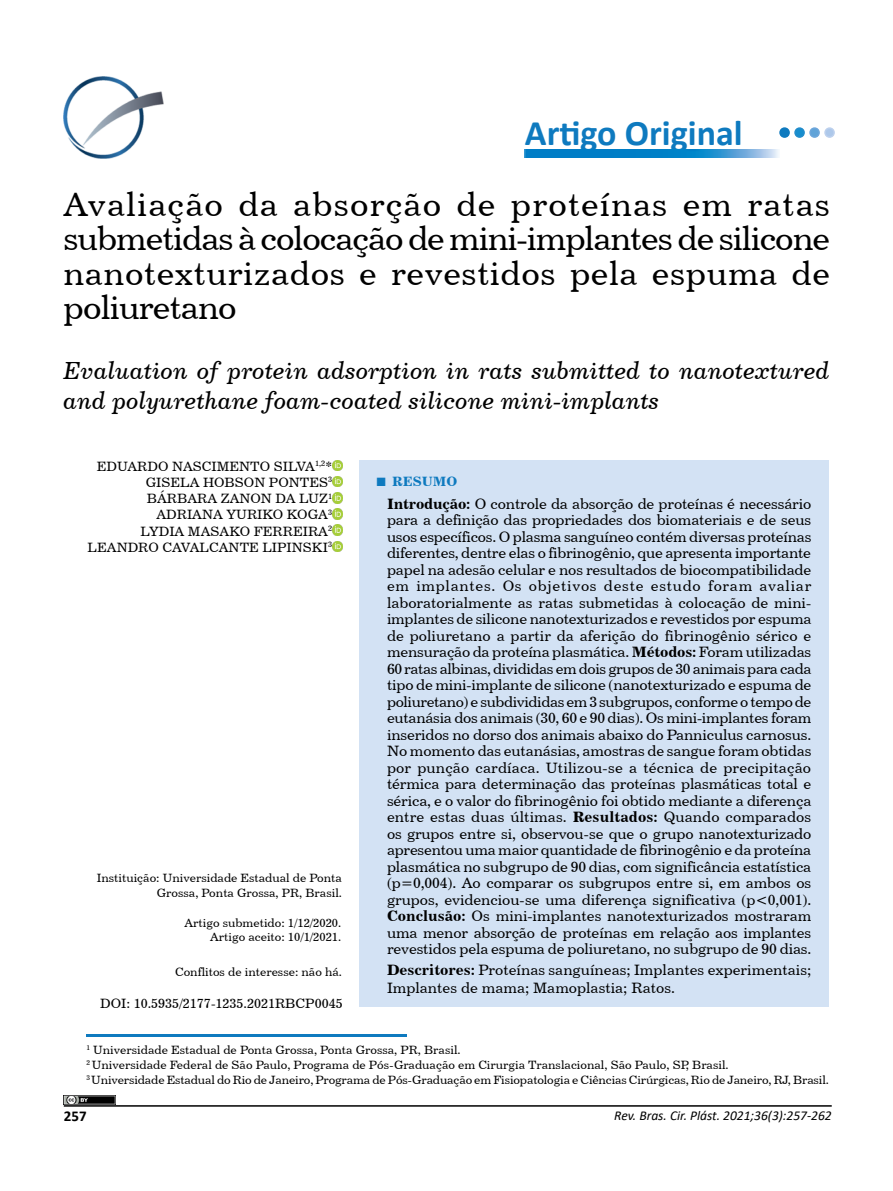
<style>
.page{position:relative;width:893px;height:1191px;background:#fff}
.page>*{position:absolute;margin:0;border:0;box-sizing:border-box;transform-origin:0 0}
.t1{font:700 36px "Calibri";color:#0e7abf}
.t2{font:33.75px/34.5px "Century 731 BT Roman A";letter-spacing:.015em;color:#000;text-align:justify}
.t3{font:24.75px/29.7px "Century 731 BT Italic A";color:#000}
.t4{font:15px/16.5px "Century 731 BT Roman A";color:#000;text-align:justify}
.t5{font:700 15px "Calibri";color:#000}
.t6{font:13.5px/16.2px "Century 731 BT Roman A";color:#000;text-align:right}
.t7{font:italic 13.5px "Calibri";color:#000}
.t8{font:13.5px "Century 731 BT Bold A";color:#0e7abf}
.t9{font:12px/14.4px "Century 731 BT Roman A";color:#000;text-align:right}
.s1{font-family:"Times New Roman";font-weight:700;font-size:18px}
.s2{font-family:"Century 731 BT Bold A"}
</style>
<div class="page">
<hr style="left:64px;top:1105px;width:768px;height:1px;background:#000">
<svg style="left:332px;top:460px;width:11px;height:43px"></svg>
<svg style="left:332px;top:509px;width:11px;height:10px"></svg>
<svg style="left:332px;top:525px;width:11px;height:10px"></svg>
<svg style="left:332px;top:541px;width:11px;height:11px"></svg>
<img style="left:63px;top:77px;width:101px;height:82px">
<img style="left:64px;top:1095px;width:51px;height:9px">
<img style="left:524px;top:150px;width:255px;height:7px">
<div style="left:780px;top:128px;width:9px;height:9px;background:#0e7abf;border-radius:50%"></div>
<div style="left:779px;top:127px;width:11px;height:11px;border:2px solid #0e7abf;border-radius:50%"></div>
<div style="left:795px;top:128px;width:9px;height:9px;background:#168ece;border-radius:50%"></div>
<div style="left:794px;top:127px;width:11px;height:11px;border:2px solid #228ccb;border-radius:50%"></div>
<div style="left:810px;top:128px;width:9px;height:9px;background:#60a3d8;border-radius:50%"></div>
<div style="left:809px;top:127px;width:11px;height:11px;border:2px solid #6ca6db;border-radius:50%"></div>
<div style="left:825px;top:128px;width:9px;height:9px;background:#adc8ea;border-radius:50%"></div>
<div style="left:824px;top:127px;width:11px;height:11px;border:2px solid #bcd0ed;border-radius:50%"></div>
<div style="left:359px;top:460px;width:470px;height:547px;background:#d3e2f4"></div>
<hr style="left:86px;top:1034px;width:321px;height:3px;background:#0e7abf">
<h1 class="t1" style="left:525px;top:108px;width:219px">Artigo Original</h1>
<h2 class="t2" style="left:63px;top:186px;width:768px">Avaliação da absorção de proteínas em ratas submetidas à colocação de mini-implantes de silicone nanotexturizados e revestidos pela espuma de poliuretano</h2>
<h3 class="t3" style="left:63px;top:355px;width:768px">Evaluation of protein adsorption in rats submitted to nanotextured and polyurethane foam-coated silicone mini-implants</h3>
<p class="t6" style="left:88px;top:458px;width:246px">EDUARDO NASCIMENTO SILVA<sup>1,2</sup>*<br>GISELA HOBSON PONTES<sup>3<br></sup>BÁRBARA ZANON DA LUZ<sup>1<br></sup>ADRIANA YURIKO KOGA<sup>3<br></sup>LYDIA MASAKO FERREIRA<sup>2<br></sup>LEANDRO CAVALCANTE LIPINSKI<sup>3</sup></p>
<p class="t9" style="left:97px;top:870px;width:247px">Instituição: Universidade Estadual de Ponta<br>Grossa, Ponta Grossa, PR, Brasil.</p>
<p class="t9" style="left:184px;top:915px;width:158px">Artigo submetido: 1/12/2020.<br>Artigo aceito: 10/1/2021.</p>
<p class="t9" style="left:175px;top:964px;width:168px">Conflitos de interesse: não há.</p>
<p class="t6" style="left:100px;top:994px;width:244px">DOI: 10.5935/2177-1235.2021RBCP0045</p>
<p class="t8" style="left:376px;top:473px;width:83px"><span class="s1">■</span> RESUMO</p>
<p class="t4" style="left:387px;top:495px;width:426px"><span class="s2">Introdução:</span> O controle da absorção de proteínas é necessário para a definição das propriedades dos biomateriais e de seus usos específicos. O plasma sanguíneo contém diversas proteínas diferentes, dentre elas o fibrinogênio, que apresenta importante papel na adesão celular e nos resultados de biocompatibilidade em implantes. Os objetivos deste estudo foram avaliar laboratorialmente as ratas submetidas à colocação de mini&shy;implantes de silicone nanotexturizados e revestidos por espuma de poliuretano a partir da aferição do fibrinogênio sérico e mensuração da proteína plasmática. <span class="s2">Métodos:</span> Foram utilizadas 60 ratas albinas, divididas em dois grupos de 30 animais para cada tipo de mini-implante de silicone (nanotexturizado e espuma de poliuretano) e subdivididas em 3 subgrupos, conforme o tempo de eutanásia dos animais (30, 60 e 90 dias). Os mini-implantes foram inseridos no dorso dos animais abaixo do Panniculus carnosus.<br>No momento das eutanásias, amostras de sangue foram obtidas por punção cardíaca. Utilizou-se a técnica de precipitação térmica para determinação das proteínas plasmáticas total e sérica, e o valor do fibrinogênio foi obtido mediante a diferença entre estas duas últimas. <span class="s2">Resultados:</span> Quando comparados os grupos entre si, observou-se que o grupo nanotexturizado apresentou uma maior quantidade de fibrinogênio e da proteína plasmática no subgrupo de 90 dias, com significância estatística (p=0,004). Ao comparar os subgrupos entre si, em ambos os grupos, evidenciou-se uma diferença significativa (p&lt;0,001).<br><span class="s2">Conclusão:</span> Os mini-implantes nanotexturizados mostraram uma menor absorção de proteínas em relação aos implantes revestidos pela espuma de poliuretano, no subgrupo de 90 dias.</p>
<p class="t4" style="left:387px;top:960px;width:426px;line-height:18px"><span class="s2">Descritores:</span> Proteínas sanguíneas; Implantes experimentais;<br>Implantes de mama; Mamoplastia; Ratos.</p>
<p class="t9" style="left:86px;top:1042px;width:744px;line-height:15px;text-align:left"><sup>1</sup> Universidade Estadual de Ponta Grossa, Ponta Grossa, PR, Brasil.<br><sup>2</sup> Universidade Federal de São Paulo, Programa de Pós-Graduação em Cirurgia Translacional, São Paulo, SP, Brasil.<br><sup>3</sup> Universidade Estadual do Rio de Janeiro, Programa de Pós-Graduação em Fisiopatologia e Ciências Cirúrgicas, Rio de Janeiro, RJ, Brasil.</p>
<p class="t5" style="left:64px;top:1105px;width:24px">257</p>
<p class="t7" style="left:614px;top:1106px;width:219px">Rev. Bras. Cir. Plást. 2021;36(3):257-262</p>
</div>
